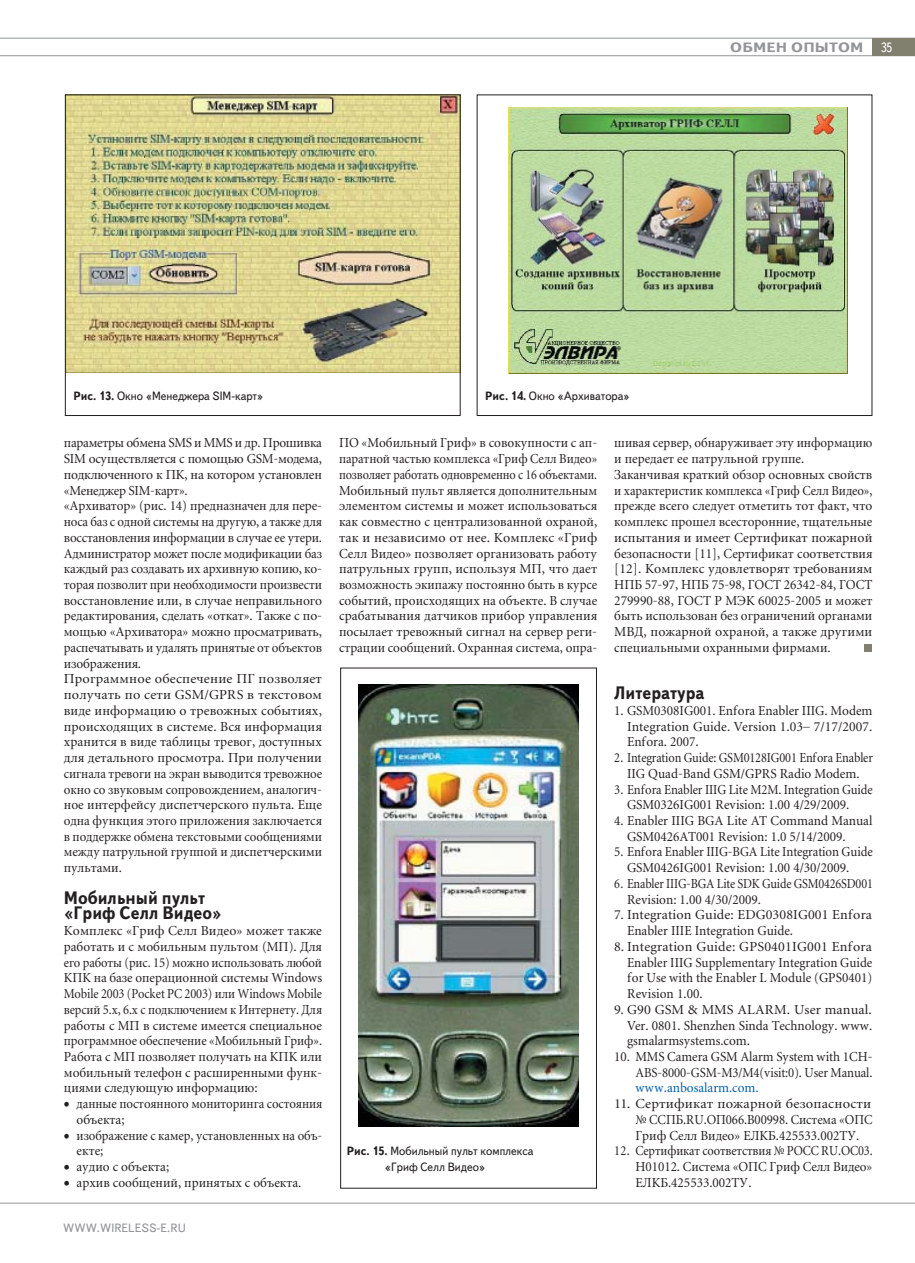
<style>
.page{position:relative;width:915px;height:1263px;background:#fff}
.page>*{position:absolute;margin:0;border:0;box-sizing:border-box;transform-origin:0 0}
.t1{font:700 18px/15.8px "Text Book C";color:#231f20;scale:.94 1}
.t2{font:13.5px/15.8px "Miniature";color:#231f20;scale:.96 1}
.t3{font:13.5px/15.8px "Miniature";color:#231f20;text-align:justify}
.t4{font:13.5px/15.8px "Miniature";color:#231f20;scale:.94 1}
.t5{font:13.5px/15.8px "Miniature";color:#231f20;scale:.92 1}
.t6{font:13.5px/15.8px "Miniature";color:#231f20;text-align:justify;scale:1.04 1}
.t7{font:13.5px/15.8px "Miniature";color:#231f20;text-align:justify;scale:.9 1}
.t8{font:13.5px/15.8px "Miniature";color:#231f20;scale:.91 1}
.t9{font:13.5px/15.8px "Miniature";color:#231f20;text-align:center;scale:.89 1}
.t10{font:13.5px/15.8px "Miniature";color:#231f20;text-align:right;scale:.95 1}
.t11{font:13.5px/15.8px "Miniature";color:#231f20;scale:.88 1}
.t12{font:13.5px "Miniature";color:#005dac;scale:.96 1}
.t13{font:700 13.5px "Text Book C";letter-spacing:.01em;color:#939598;scale:1.17 1}
.t14{font:13.5px "Text Book C";color:#fff;scale:.9 1}
.t15{font:12px/15.8px "Text Book C";color:#231f20;scale:.95 1}
.t16{font:12px "Text Book C";color:#939598}
.s1{font-weight:700}
</style>
<div class="page">
<hr style="left:0;top:1203px;width:914px;height:1px;background:#939598">
<hr style="left:0;top:38px;width:914px;height:1px;background:#939598">
<hr style="left:0;top:55px;width:914px;height:1px;background:#939598">
<div style="left:872px;top:38px;width:42px;height:18px;background:#81806f"></div>
<div style="left:864px;top:644px;width:7px;height:8px;background:#81806f"></div>
<img style="left:358px;top:685px;width:220px;height:441px">
<div style="left:340px;top:668px;width:256px;height:520px;border:1px solid #231f20"></div>
<img style="left:67px;top:97px;width:391px;height:275px">
<div style="left:65px;top:95px;width:395px;height:321px;border:1px solid #231f20"></div>
<img style="left:508px;top:108px;width:338px;height:266px">
<p class="t13" style="left:730px;top:40px;width:115px">ОБМЕН ОПЫТОМ</p>
<p class="t14" style="left:880px;top:39px;width:14px">35</p>
<p class="t15" style="left:73px;top:388px;width:201px"><span class="s1">Рис. 13.</span> Окно «Менеджера SIM-карт»</p>
<p class="t15" style="left:485px;top:388px;width:154px"><span class="s1">Рис. 14.</span> Окно «Архиватора»</p>
<p class="t2" style="left:64px;top:436px;width:270px">параметры обмена SMS и MMS и др. Прошивка SIM осуществляется с помощью GSM-модема, подключенного к ПК, на котором установлен «Менеджер SIM-карт».<br>«Архиватор» (рис. 14) предназначен для пере&shy;носа баз с одной системы на другую, а также для восстановления информации в случае ее утери.<br>Администратор может после модификации баз каждый раз создавать их архивную копию, ко&shy;торая позволит при необходимости произвести восстановление или, в случае неправильного редактирования, сделать «откат». Также с по&shy;мощью «Архиватора» можно просматривать, распечатывать и удалять принятые от объектов изображения.<br>Программное обеспечение ПГ позволяет получать по сети GSM/GPRS в текстовом виде информацию о тревожных событиях, происходящих в системе. Вся информация хранится в виде таблицы тревог, доступных для детального просмотра. При получении сигнала тревоги на экран выводится тревожное окно со звуковым сопровождением, аналогич&shy;ное интерфейсу диспетчерского пульта. Еще одна функция этого приложения заключается в поддержке обмена текстовыми сообщениями между патрульной группой и диспетчерскими пультами.</p>
<h1 class="t1" style="left:64px;top:889px;width:170px">Мобильный пульт «Гриф Селл Видео»</h1>
<p class="t3" style="left:64px;top:924px;width:260px">Комплекс «Гриф Селл Видео» может также работать и с мобильным пультом (МП). Для его работы (рис. 15) можно использовать любой КПК на базе операционной системы Windows Mobile 2003 (Pocket PC 2003) или Windows Mobile версий 5.x, 6.x с подключением к Интернету. Для работы с МП в системе имеется специальное программное обеспечение «Мобильный Гриф».<br>Работа с МП позволяет получать на КПК или мобильный телефон с расширенными функ&shy;циями следующую информацию:</p>
<p class="t5" style="left:77px;top:1097px;width:268px;text-indent:-13px">• данные постоянного мониторинга состояния объекта;</p>
<p class="t5" style="left:77px;top:1129px;width:268px;text-indent:-13px">• изображение с камер, установленных на объ&shy;екте;</p>
<p class="t2" style="left:64px;top:1160px;width:111px">• аудио с объекта;</p>
<p class="t2" style="left:64px;top:1176px;width:249px">• архив сообщений, принятых с объекта.</p>
<p class="t16" style="left:63px;top:1221px;width:124px">WWW.WIRELESS-E.RU</p>
<p class="t2" style="left:339px;top:436px;width:270px;text-align:justify">ПО «Мобильный Гриф» в совокупности с ап&shy;паратной частью комплекса «Гриф Селл Видео» позволяет работать одновременно с 16 объектами.<br>Мобильный пульт является дополнительным элементом системы и может использоваться как совместно с централизованной охраной, так и независимо от нее. Комплекс «Гриф Селл Видео» позволяет организовать работу патрульных групп, используя МП, что дает возможность экипажу постоянно быть в курсе событий, происходящих на объекте. В случае срабатывания датчиков прибор управления посылает тревожный сигнал на сервер реги&shy;страции сообщений. Охранная система, опра-</p>
<p class="t4" style="left:614px;top:436px;width:276px">шивая сервер, обнаруживает эту информацию и передает ее патрульной группе.<br>Заканчивая краткий обзор основных свойств и характеристик комплекса «Гриф Селл Видео», прежде всего следует отметить тот факт, что комплекс прошел всесторонние, тщательные испытания и имеет Сертификат пожарной безопасности [11], Сертификат соответствия [12]. Комплекс удовлетворят требованиям НПБ 57-97, НПБ 75-98, ГОСТ 26342-84, ГОСТ 279990-88, ГОСТ Р МЭК 60025-2005 и может быть использован без ограничений органами МВД, пожарной охраной, а также другими специальными охранными фирмами.</p>
<h1 class="t1" style="left:614px;top:685px;width:97px">Литература</h1>
<p class="t2" style="left:626px;top:704px;width:257px;text-align:justify;text-indent:-13px">1. GSM0308IG001. Enfora Enabler IIIG. Modem Integration Guide. Version 1.03– 7/17/2007.<br>Enfora. 2007.</p>
<p class="t9" style="left:614px;top:751px;width:292px">2. Integration Guide: GSM0128IG001 Enfora Enabler<br>IIG Quad-Band GSM/GPRS Radio Modem.</p>
<p class="t8" style="left:626px;top:782px;width:271px;text-indent:-13px">3. Enfora Enabler IIIG Lite M2M. Integration Guide<br>GSM0326IG001 Revision: 1.00 4/29/2009.</p>
<p class="t2" style="left:626px;top:814px;width:257px;text-indent:-13px">4. Enabler IIIG BGA Lite AT Command Manual<br>GSM0426AT001 Revision: 1.0 5/14/2009.</p>
<p class="t5" style="left:626px;top:845px;width:268px;text-indent:-13px">5. Enfora Enabler IIIG-BGA Lite Integration Guide<br>GSM0426IG001 Revision: 1.00 4/30/2009.</p>
<p class="t11" style="left:626px;top:877px;width:281px;text-indent:-13px">6. Enabler IIIG-BGA Lite SDK Guide GSM0426SD001<br>Revision: 1.00 4/30/2009.</p>
<p class="t3" style="left:626px;top:908px;width:246px;text-indent:-13px">7. Integration Guide: EDG0308IG001 Enfora<br>Enabler IIIE Integration Guide.</p>
<p class="t3" style="left:626px;top:940px;width:247px;text-indent:-13px">8. Integration Guide: GPS0401IG001 Enfora Enabler IIIG Supplementary Integration Guide for Use with the Enabler L Module (GPS0401)<br>Revision 1.00.</p>
<p class="t3" style="left:626px;top:1003px;width:247px;text-indent:-13px">9. G90 GSM &amp; MMS ALARM. User manual.<br>Ver. 0801. Shenzhen Sinda Technology. www. gsmalarmsystems.com.</p>
<p class="t10" style="left:614px;top:1050px;width:273px">10. MMS Camera GSM Alarm System with 1CH-<br>ABS-8000-GSM-M3/M4(visit:0). User Manual.</p>
<p class="t12" style="left:635px;top:1083px;width:130px">www.anbosalarm.com.</p>
<p class="t6" style="left:635px;top:1097px;width:229px;text-indent:-21px">11. Сертификат пожарной безопасности № ССПБ.RU.ОП066.В00998. Система «ОПС Гриф Селл Видео» ЕЛКБ.425533.002ТУ.</p>
<p class="t7" style="left:635px;top:1144px;width:265px;text-indent:-21px">12. Сертификат соответствия № РОСС RU.OC03.<br>H01012. Система «ОПС Гриф Селл Видео» ЕЛКБ.425533.002ТУ.</p>
<p class="t15" style="left:385px;top:1143px;width:158px;text-indent:-38px"><span class="s1">Рис. 15.</span> Мобильный пульт комплекса «Гриф Селл Видео»</p>
</div>
